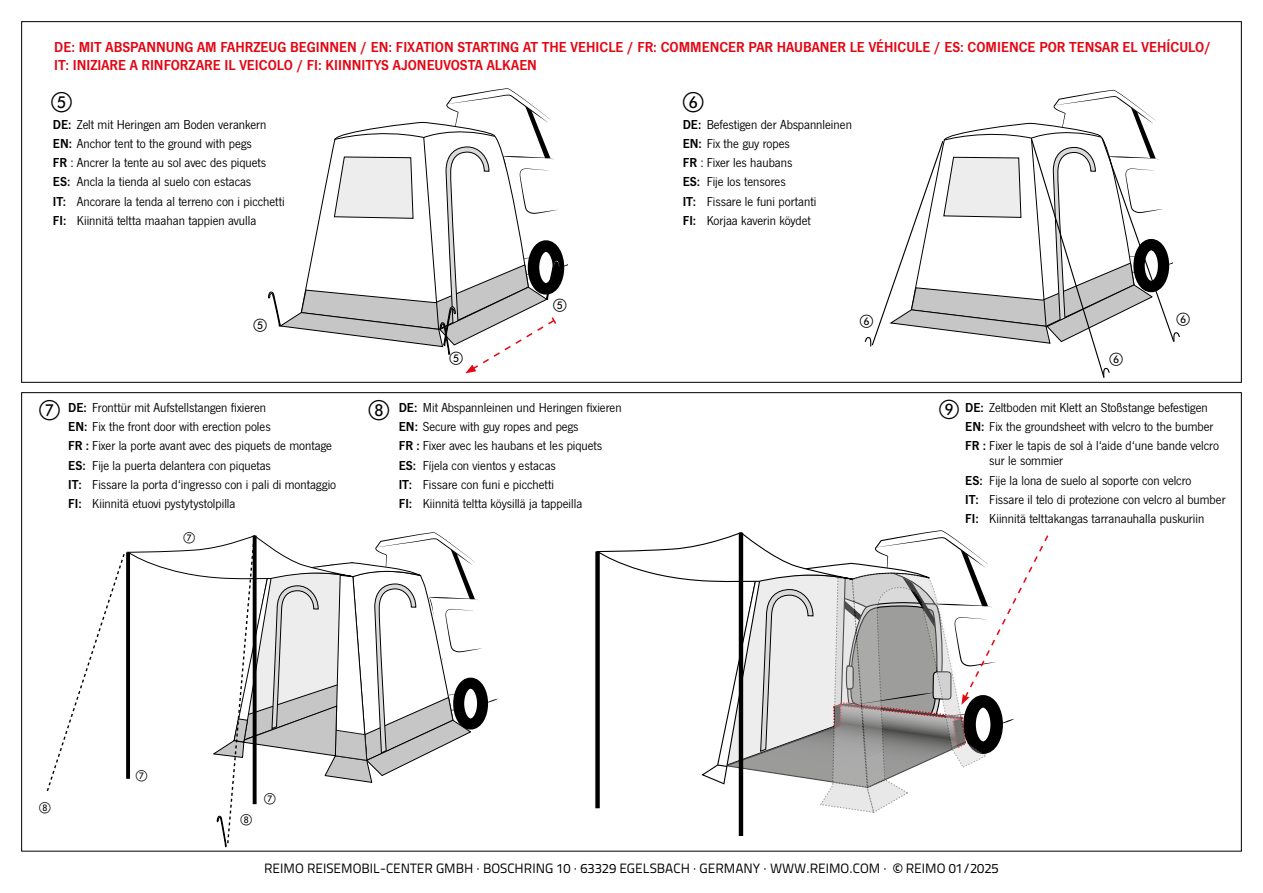
<style>
.page{position:relative;width:1263px;height:893px;background:#fff}
.page>*{position:absolute;margin:0;border:0;box-sizing:border-box;transform-origin:0 0}
._2018_Tent_Copy_12_14{font:15px/18px "News Got Dem";color:#e30613}
.t1{font:13.5px/15px "News Got";color:#000}
.t2{font:13.5px "Titillium Text 22 L";color:#000}
.s1{font-family:"News Got Dem"}
.s2{font-size:18px}
</style>
<div class="page">
<div style="left:595px;top:551px;width:5px;height:257px;background:#595959"></div>
<hr style="left:739px;top:533px;width:4px;height:303px;background:#000">
<svg style="left:596px;top:530px;width:453px;height:283px"></svg>
<svg style="left:46px;top:532px;width:452px;height:315px"></svg>
<svg style="left:268px;top:88px;width:300px;height:285px"></svg>
<svg style="left:864px;top:90px;width:316px;height:288px"></svg>
<p class="_2018_Tent_Copy_12_14" style="left:54px;top:38px;width:1158px">DE: MIT ABSPANNUNG AM FAHRZEUG BEGINNEN / EN: FIXATION STARTING AT THE VEHICLE / FR: COMMENCER PAR HAUBANER LE VÉHICULE / ES: COMIENCE POR TENSAR EL VEHÍCULO/<br>IT: INIZIARE A RINFORZARE IL VEICOLO / FI: KIINNITYS AJONEUVOSTA ALKAEN</p>
<p class="t1" style="left:53px;top:117px;width:215px"><span class="s1">DE:</span> Zelt mit Heringen am Boden verankern</p>
<p class="t1" style="left:53px;top:136px;width:200px"><span class="s1">EN:</span> Anchor tent to the ground with pegs</p>
<p class="t1" style="left:53px;top:155px;width:215px"><span class="s1">FR</span> : Ancrer la tente au sol avec des piquets</p>
<p class="t1" style="left:53px;top:175px;width:200px"><span class="s1">ES:</span> Ancla la tienda al suelo con estacas</p>
<p class="t1" style="left:53px;top:194px;width:233px"><span class="s1">IT:</span> Ancorare la tenda al terreno con i picchetti</p>
<p class="t1" style="left:53px;top:213px;width:205px"><span class="s1">FI:</span> Kiinnitä teltta maahan tappien avulla</p>
<p class="t1" style="left:683px;top:117px;width:171px"><span class="s1">DE:</span> Befestigen der Abspannleinen</p>
<p class="t1" style="left:683px;top:136px;width:109px"><span class="s1">EN:</span> Fix the guy ropes</p>
<p class="t1" style="left:683px;top:155px;width:111px"><span class="s1">FR</span> : Fixer les haubans</p>
<p class="t1" style="left:683px;top:175px;width:104px"><span class="s1">ES:</span> Fije los tensores</p>
<p class="t1" style="left:683px;top:194px;width:135px"><span class="s1">IT:</span> Fissare le funi portanti</p>
<p class="t1" style="left:683px;top:213px;width:129px"><span class="s1">FI:</span> Korjaa kaverin köydet</p>
<p class="t1" style="left:68px;top:400px;width:199px"><span class="s1">DE:</span> Fronttür mit Aufstellstangen fixieren</p>
<p class="t1" style="left:68px;top:419px;width:204px"><span class="s1">EN:</span> Fix the front door with erection poles</p>
<p class="t1" style="left:68px;top:438px;width:265px"><span class="s1">FR :</span> Fixer la porte avant avec des piquets de montage</p>
<p class="t1" style="left:68px;top:458px;width:204px"><span class="s1">ES:</span> Fije la puerta delantera con piquetas</p>
<p class="t1" style="left:68px;top:477px;width:269px"><span class="s1">IT:</span> Fissare la porta d‘ingresso con i pali di montaggio</p>
<p class="t1" style="left:68px;top:496px;width:169px"><span class="s1">FI:</span> Kiinnitä etuovi pystytystolpilla</p>
<p class="t1" style="left:399px;top:400px;width:224px"><span class="s1">DE:</span> Mit Abspannleinen und Heringen fixieren</p>
<p class="t1" style="left:399px;top:419px;width:181px"><span class="s1">EN:</span> Secure with guy ropes and pegs</p>
<p class="t1" style="left:399px;top:438px;width:205px"><span class="s1">FR :</span> Fixer avec les haubans et les piquets</p>
<p class="t1" style="left:399px;top:458px;width:158px"><span class="s1">ES:</span> Fíjela con vientos y estacas</p>
<p class="t1" style="left:399px;top:477px;width:157px"><span class="s1">IT:</span> Fissare con funi e picchetti</p>
<p class="t1" style="left:399px;top:496px;width:185px"><span class="s1">FI:</span> Kiinnitä teltta köysillä ja tappeilla</p>
<p class="t1" style="left:965px;top:400px;width:244px"><span class="s1">DE:</span> Zeltboden mit Klett an Stoßstange befestigen</p>
<p class="t1" style="left:965px;top:419px;width:250px"><span class="s1">EN:</span> Fix the groundsheet with velcro to the bumber</p>
<p class="t1" style="left:989px;top:438px;width:231px;text-indent:-24px"><span class="s1">FR :</span> Fixer le tapis de sol à l‘aide d‘une bande velcro sur le sommier</p>
<p class="t1" style="left:965px;top:473px;width:228px"><span class="s1">ES:</span> Fije la lona de suelo al soporte con velcro</p>
<p class="t1" style="left:965px;top:492px;width:262px"><span class="s1">IT:</span> Fissare il telo di protezione con velcro al bumber</p>
<p class="t1" style="left:965px;top:511px;width:240px"><span class="s1">FI:</span> Kiinnitä telttakangas tarranauhalla puskuriin</p>
<p class="t2" style="left:264px;top:858px;width:736px">REIMO REISEMOBIL-CENTER GMBH · BOSCHRING 10 · 63329 EGELSBACH · GERMANY · WWW.REIMO.COM · <span class="s2">©</span> REIMO 01/2025</p>
</div>
